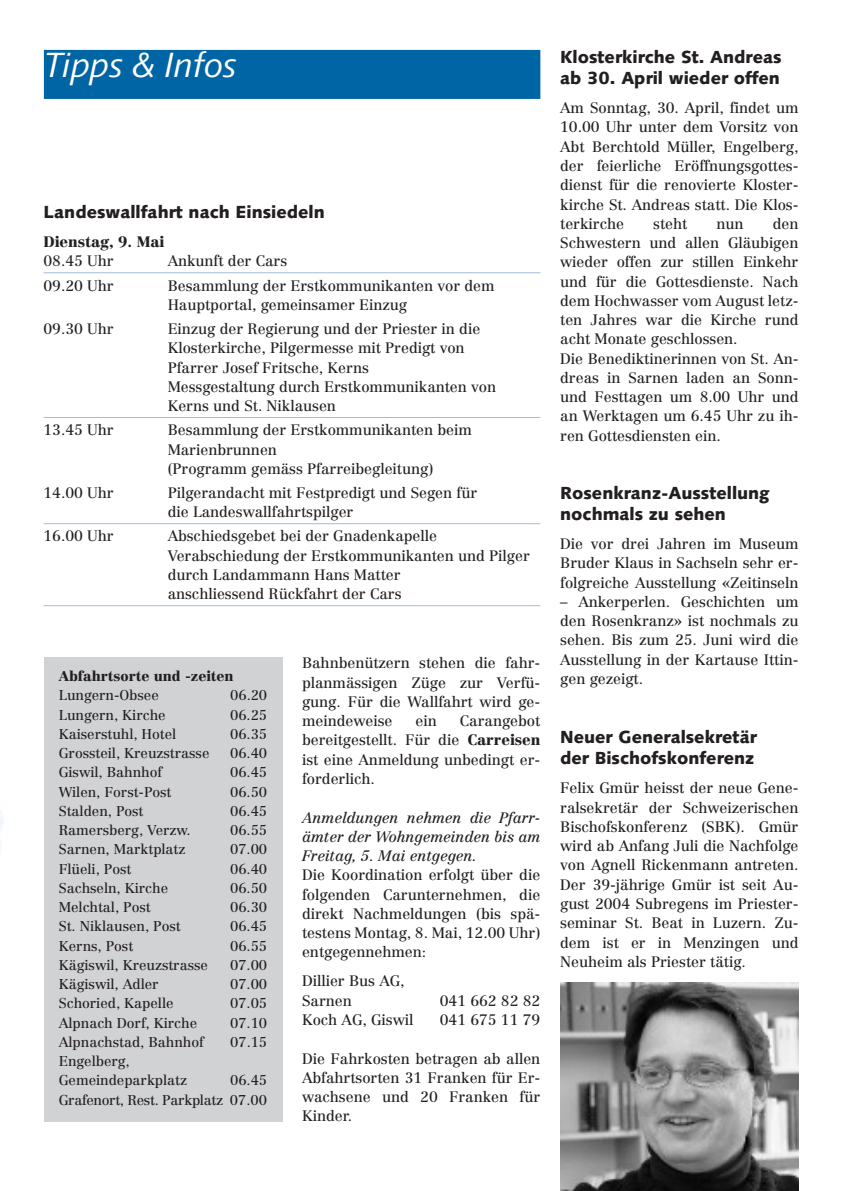
<style>
.page{position:relative;width:844px;height:1191px;background:#fff}
.page>*{position:absolute;margin:0;border:0;box-sizing:border-box;transform-origin:0 0}
.t1{font:italic 35px "Syntax";letter-spacing:-.01em;color:#fff}
.t2{font:900 17.5px/21px "Syntax";color:#231f20}
.t3{font:14.88px/19.2px "Centennial";letter-spacing:-.005em;color:#231f20;text-align:justify}
.t4{font:italic 14.88px/19.2px "Centennial";letter-spacing:-.005em;color:#231f20;text-align:justify}
.t5{font:900 14.88px "Centennial";letter-spacing:-.005em;color:#231f20}
.t6{font:14px/19.2px "Centennial";letter-spacing:-.005em;color:#231f20}
.t7{font:14px/19.2px "Centennial";letter-spacing:-.025em;color:#231f20;text-align:right}
.t8{font:900 14px "Centennial";letter-spacing:-.005em;color:#231f20}
.s1{font-weight:900}
</style>
<div class="page">
<hr style="left:44px;top:272px;width:496px;height:1px;background:#a3bddd">
<hr style="left:44px;top:417px;width:496px;height:1px;background:#a3bddd">
<hr style="left:44px;top:523px;width:496px;height:1px;background:#a3bddd">
<hr style="left:44px;top:605px;width:496px;height:1px;background:#a3bddd">
<div style="left:44px;top:50px;width:496px;height:49px;background:#0065a4"></div>
<div style="left:44px;top:657px;width:238px;height:464px;background:#d1d2d4"></div>
<img style="left:560px;top:982px;width:238px;height:209px">
<h1 class="t1" style="left:44px;top:52px;width:194px">Tipps &amp; Infos</h1>
<p class="t2" style="left:44px;top:203px;width:282px">Landeswallfahrt nach Einsiedeln</p>
<p class="t5" style="left:44px;top:235px;width:122px">Dienstag, 9. Mai</p>
<p class="t3" style="left:44px;top:253px;width:72px">08.45 Uhr</p>
<p class="t3" style="left:168px;top:253px;width:121px">Ankunft der Cars</p>
<p class="t3" style="left:44px;top:277px;width:72px">09.20 Uhr</p>
<p class="t3" style="left:168px;top:277px;width:328px">Besammlung der Erstkommunikanten vor dem<br>Hauptportal, gemeinsamer Einzug</p>
<p class="t3" style="left:44px;top:320px;width:72px">09.30 Uhr</p>
<p class="t3" style="left:168px;top:320px;width:330px;text-align:left">Einzug der Regierung und der Priester in die Klosterkirche, Pilgermesse mit Predigt von Pfarrer Josef Fritsche, Kerns<br>Messgestaltung durch Erstkommunikanten von Kerns und St. Niklausen</p>
<p class="t3" style="left:44px;top:421px;width:72px">13.45 Uhr</p>
<p class="t3" style="left:168px;top:421px;width:306px;text-align:left">Besammlung der Erstkommunikanten beim<br>Marienbrunnen<br>(Programm gemäss Pfarreibegleitung)</p>
<p class="t3" style="left:44px;top:484px;width:72px">14.00 Uhr</p>
<p class="t3" style="left:168px;top:484px;width:311px">Pilgerandacht mit Festpredigt und Segen für die Landeswallfahrtspilger</p>
<p class="t3" style="left:44px;top:528px;width:72px">16.00 Uhr</p>
<p class="t3" style="left:168px;top:528px;width:364px;text-align:left">Abschiedsgebet bei der Gnadenkapelle Verabschiedung der Erstkommunikanten und Pilger durch Landammann Hans Matter<br>anschliessend Rückfahrt der Cars</p>
<p class="t8" style="left:59px;top:670px;width:176px">Abfahrtsorte und -zeiten</p>
<p class="t6" style="left:59px;top:687px;width:102px">Lungern-Obsee</p>
<p class="t6" style="left:230px;top:687px;width:39px">06.20</p>
<p class="t6" style="left:59px;top:706px;width:108px">Lungern, Kirche</p>
<p class="t6" style="left:230px;top:706px;width:39px">06.25</p>
<p class="t6" style="left:59px;top:725px;width:119px">Kaiserstuhl, Hotel</p>
<p class="t6" style="left:230px;top:725px;width:39px">06.35</p>
<p class="t6" style="left:59px;top:744px;width:152px">Grossteil, Kreuzstrasse</p>
<p class="t6" style="left:230px;top:744px;width:39px">06.40</p>
<p class="t6" style="left:59px;top:764px;width:105px">Giswil, Bahnhof</p>
<p class="t6" style="left:230px;top:764px;width:39px">06.45</p>
<p class="t6" style="left:59px;top:783px;width:114px">Wilen, Forst-Post</p>
<p class="t6" style="left:230px;top:783px;width:39px">06.50</p>
<p class="t6" style="left:59px;top:802px;width:86px">Stalden, Post</p>
<p class="t6" style="left:230px;top:802px;width:39px">06.45</p>
<p class="t6" style="left:59px;top:821px;width:133px">Ramersberg, Verzw.</p>
<p class="t6" style="left:230px;top:821px;width:39px">06.55</p>
<p class="t6" style="left:59px;top:841px;width:128px">Sarnen, Marktplatz</p>
<p class="t6" style="left:230px;top:841px;width:39px">07.00</p>
<p class="t6" style="left:59px;top:860px;width:74px">Flüeli, Post</p>
<p class="t6" style="left:230px;top:860px;width:39px">06.40</p>
<p class="t6" style="left:59px;top:879px;width:111px">Sachseln, Kirche</p>
<p class="t6" style="left:230px;top:879px;width:39px">06.50</p>
<p class="t6" style="left:59px;top:898px;width:93px">Melchtal, Post</p>
<p class="t6" style="left:230px;top:898px;width:39px">06.30</p>
<p class="t6" style="left:59px;top:918px;width:123px">St. Niklausen, Post</p>
<p class="t6" style="left:230px;top:918px;width:39px">06.45</p>
<p class="t6" style="left:59px;top:937px;width:76px">Kerns, Post</p>
<p class="t6" style="left:230px;top:937px;width:39px">06.55</p>
<p class="t6" style="left:59px;top:956px;width:151px">Kägiswil, Kreuzstrasse</p>
<p class="t6" style="left:230px;top:956px;width:39px">07.00</p>
<p class="t6" style="left:59px;top:975px;width:101px">Kägiswil, Adler</p>
<p class="t6" style="left:230px;top:975px;width:39px">07.00</p>
<p class="t6" style="left:59px;top:995px;width:116px">Schoried, Kapelle</p>
<p class="t6" style="left:230px;top:995px;width:39px">07.05</p>
<p class="t6" style="left:59px;top:1014px;width:140px">Alpnach Dorf, Kirche</p>
<p class="t6" style="left:230px;top:1014px;width:39px">07.10</p>
<p class="t6" style="left:59px;top:1033px;width:146px">Alpnachstad, Bahnhof</p>
<p class="t6" style="left:230px;top:1033px;width:39px">07.15</p>
<p class="t6" style="left:59px;top:1052px;width:130px">Engelberg,<br>Gemeindeparkplatz</p>
<p class="t7" style="left:59px;top:1072px;width:210px">06.45<br>Grafenort, Rest. Parkplatz 07.00</p>
<p class="t3" style="left:302px;top:655px;width:240px">Bahnbenützern stehen die fahr&shy;planmässigen Züge zur Verfü&shy;gung. Für die Wallfahrt wird ge&shy;meindeweise</p>
<p class="t3" style="left:302px;top:712px;width:240px;text-indent:158px">Carangebot bereitgestellt. Für die <span class="s1">Carreisen </span>ist eine Anmeldung unbedingt er&shy;forderlich.</p>
<p class="t4" style="left:302px;top:809px;width:240px">Anmeldungen nehmen die Pfarr&shy;ämter der Wohngemeinden bis am Freitag, 5. Mai entgegen.</p>
<p class="t3" style="left:302px;top:866px;width:240px">Die Koordination erfolgt über die folgenden Carunternehmen, die direkt Nachmeldungen (bis spä&shy;testens Montag, 8. Mai, 12.00 Uhr) entgegennehmen:</p>
<p class="t3" style="left:302px;top:972px;width:104px">Dillier Bus AG,<br>Sarnen</p>
<p class="t3" style="left:415px;top:712px;width:23px">ein</p>
<p class="t3" style="left:440px;top:992px;width:102px">041 662 82 82</p>
<p class="t3" style="left:302px;top:1011px;width:113px">Koch AG, Giswil</p>
<p class="t3" style="left:440px;top:1011px;width:102px">041 675 11 79</p>
<p class="t3" style="left:302px;top:1049px;width:240px">Die Fahrkosten betragen ab allen Abfahrtsorten 31 Franken für Er&shy;wachsene und 20 Franken für Kinder.</p>
<p class="t2" style="left:560px;top:48px;width:223px">Klosterkirche St. Andreas ab 30. April wieder offen</p>
<p class="t3" style="left:560px;top:100px;width:240px">Am Sonntag, 30. April, findet um 10.00 Uhr unter dem Vorsitz von Abt Berchtold Müller, Engelberg, der feierliche Eröffnungsgottes&shy;dienst für die renovierte Kloster&shy;kirche St. Andreas statt. Die Klos&shy;terkirche</p>
<p class="t3" style="left:560px;top:215px;width:240px;text-align:left;text-indent:212px">den<br>Schwestern und allen Gläubigen wieder offen zur stillen Einkehr und für die Gottesdienste. Nach dem Hochwasser vom August letz&shy;ten Jahres war die Kirche rund acht Monate geschlossen.<br>Die Benediktinerinnen von St. An&shy;dreas in Sarnen laden an Sonn&shy;und Festtagen um 8.00 Uhr und an Werktagen um 6.45 Uhr zu ih&shy;ren Gottesdiensten ein.</p>
<p class="t3" style="left:653px;top:215px;width:36px">steht</p>
<p class="t3" style="left:716px;top:215px;width:29px">nun</p>
<p class="t2" style="left:560px;top:484px;width:211px">Rosenkranz-Ausstellung nochmals zu sehen</p>
<p class="t3" style="left:560px;top:535px;width:240px">Die vor drei Jahren im Museum Bruder Klaus in Sachseln sehr er&shy;folgreiche Ausstellung «Zeitinseln</p>
<p class="t3" style="left:560px;top:593px;width:240px">– Ankerperlen. Geschichten um den Rosenkranz» ist nochmals zu sehen. Bis zum 25. Juni wird die Ausstellung in der Kartause Ittin&shy;gen gezeigt.</p>
<p class="t2" style="left:560px;top:728px;width:198px">Neuer Generalsekretär der Bischofskonferenz</p>
<p class="t3" style="left:560px;top:780px;width:240px">Felix Gmür heisst der neue Gene&shy;ralsekretär der Schweizerischen Bischofskonferenz (SBK). Gmür wird ab Anfang Juli die Nachfolge von Agnell Rickenmann antreten.<br>Der 39-jährige Gmür ist seit Au&shy;gust 2004 Subregens im Priester&shy;seminar St. Beat in Luzern. Zu&shy;dem ist er in Menzingen und Neuheim als Priester tätig.</p>
</div>
